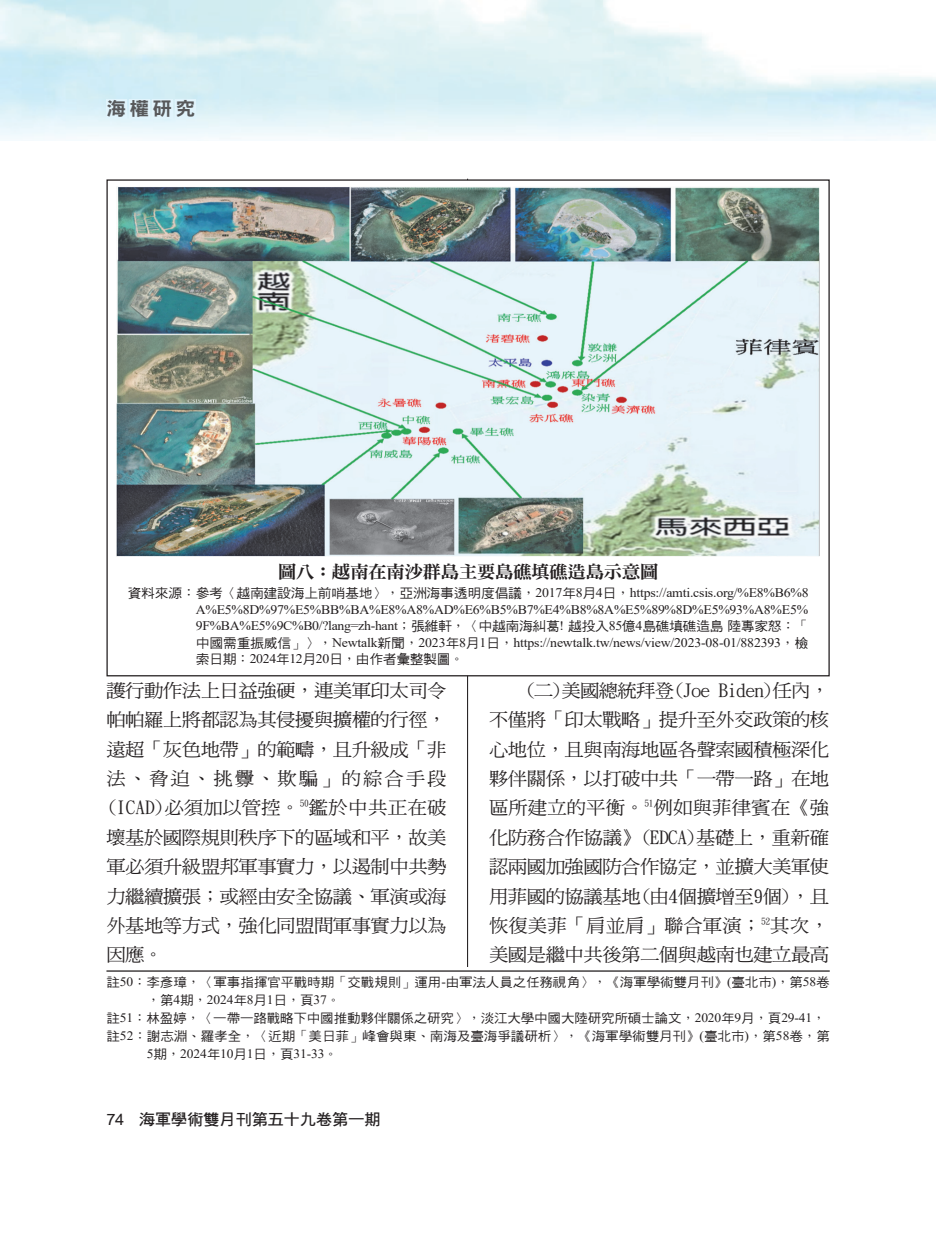
<style>
.page{position:relative;width:936px;height:1234px;background:#fff}
.page>*{position:absolute;margin:0;border:0;box-sizing:border-box;transform-origin:0 0}
.t1{font:18.6px "DFN Hei XB HK BF";color:#57585a;scale:1.05 1}
.t2{font:18.45px/29.4px "DF Ming Md HK BF";letter-spacing:-.025em;color:#231f20;text-align:justify;scale:1.05 1}
.圖說{font:17.85px "DFN Ming XB HK BF";letter-spacing:-.035em;color:#231f20;scale:1.05 1}
.t3{font:15.6px "DF Hei Bd HK BF";letter-spacing:-.025em;color:#231f20;scale:1.05 1}
.資料來源{font:13.05px/16.5px "Times New Roman";letter-spacing:-.015em;color:#231f20;text-align:justify;scale:1.05 1}
.註釋_註十一{font:12.9px/18px "DF Hei Md HK BF";letter-spacing:-.01em;color:#231f20;scale:1.05 1}
.s1{font-family:"DF Hei Md HK BF"}
.s2{font-family:"DF Kai Shu SB Estd BF"}
.s3{font-family:"Times New Roman"}
.s4{font-family:"Arial"}
</style>
<div class="page">
<hr style="left:467px;top:179px;width:1px;height:871px;background:#231f20">
<div style="left:106px;top:99px;width:20px;height:19px;background:#e1f4fc"></div>
<div style="left:153px;top:99px;width:20px;height:19px;background:#e1f4fc"></div>
<div style="left:130px;top:99px;width:20px;height:19px;background:#e1f4fc"></div>
<div style="left:176px;top:99px;width:20px;height:19px;background:#e1f4fc"></div>
<div style="left:106px;top:966px;width:723px;height:100px;background:#fff"></div>
<hr style="left:106px;top:970px;width:723px;height:1px;background:#231f20">
<div style="left:106px;top:179px;width:723px;height:497px;background:#fff;border:1px solid #231f20"></div>
<img style="left:116px;top:187px;width:703px;height:369px">
<p class="t1" style="left:106px;top:99px;width:86px">海權研究</p>
<p class="圖說" style="left:278px;top:562px;width:364px">圖八：越南在南沙群島主要島礁填礁造島示意圖</p>
<p class="資料來源" style="left:196px;top:584px;width:585px;text-indent:-68px"><span class="s1">資料來源</span><span class="s2">：</span><span class="s1">參考</span><span class="s2">〈</span><span class="s1">越南建設海上前哨基地</span><span class="s2">〉，</span><span class="s1">亞洲海事透明度倡議</span><span class="s2">，</span>2017<span class="s1">年</span>8<span class="s1">月</span>4<span class="s1">日</span><span class="s2">，</span>https://amti.csis.org/%E8%B6%8<br>A%E5%8D%97%E5%BB%BA%E8%A8%AD%E6%B5%B7%E4%B8%8A%E5%89%8D%E5%93%A8%E5% 9F%BA%E5%9C%B0/?lang=zh-hant<span class="s2">；</span><span class="s1">張維軒</span><span class="s2">，〈</span><span class="s1">中越南海糾葛</span>! <span class="s1">越投入</span>85<span class="s1">億</span>4<span class="s1">島礁填礁造島陸專家怒</span><span class="s2">：「</span><span class="s1">中國需重振威信</span><span class="s2">」〉，</span>Newtalk<span class="s1">新聞</span><span class="s2">，</span>2023<span class="s1">年</span>8<span class="s1">月</span>1<span class="s1">日</span><span class="s2">，</span>https://newtalk.tw/news/view/2023-08-01/882393<span class="s2">，</span><span class="s1">檢索日期</span><span class="s2">：</span>2024<span class="s1">年</span>12<span class="s1">月</span>20<span class="s1">日</span><span class="s2">，</span><span class="s1">由作者彙整製圖</span><span class="s2">。</span></p>
<p class="t2" style="left:106px;top:675px;width:325px">護行動作法上日益強硬，連美軍印太司令帕帕羅上將都認為其侵擾與擴權的行徑，遠超「灰色地帶」的範疇，且升級成「非法、脅迫、挑釁、欺騙」的綜合手段(ICAD)必須加以管控。<sup>50</sup>鑑於中共正在破壞基於國際規則秩序下的區域和平，故美軍必須升級盟邦軍事實力，以遏制中共勢力繼續擴張；或經由安全協議、軍演或海外基地等方式，強化同盟間軍事實力以為因應。</p>
<p class="t2" style="left:489px;top:675px;width:325px;text-indent:36px">(二)美國總統拜登(Joe Biden)任內，不僅將「印太戰略」提升至外交政策的核心地位，且與南海地區各聲索國積極深化夥伴關係，以打破中共「一帶一路」在地區所建立的平衡。<sup>51</sup>例如與菲律賓在《強化防務合作協議》(EDCA)基礎上，重新確認兩國加強國防合作協定，並擴大美軍使用菲國的協議基地(由4個擴增至9個)，且恢復美菲「肩並肩」聯合軍演；<sup>52</sup>其次，美國是繼中共後第二個與越南也建立最高</p>
<p class="註釋_註十一" style="left:147px;top:972px;width:651px;text-indent:-40px">註<span class="s3">50</span><span class="s2">：</span>李彥璋<span class="s2">，〈</span>軍事指揮官平戰時期<span class="s2">「</span>交戰規則<span class="s2">」</span>運用<span class="s3">-</span>由軍法人員之任務視角<span class="s2">〉，《</span>海軍學術雙月刊<span class="s2">》</span><span class="s3">(</span>臺北市<span class="s3">)</span><span class="s2">，</span>第<span class="s3">58</span>卷<span class="s2">，</span>第<span class="s3">4</span>期<span class="s2">，</span><span class="s3">2024</span>年<span class="s3">8</span>月<span class="s3">1</span>日<span class="s2">，</span>頁<span class="s3">37</span><span class="s2">。</span></p>
<p class="註釋_註十一" style="left:106px;top:1008px;width:686px">註<span class="s3">51</span><span class="s2">：</span>林盈婷<span class="s2">，〈</span>一帶一路戰略下中國推動夥伴關係之研究<span class="s2">〉，</span>淡江大學中國大陸研究所碩士論文<span class="s2">，</span><span class="s3">2020</span>年<span class="s3">9</span>月<span class="s2">，</span>頁<span class="s3">29-41</span><span class="s2">，</span></p>
<p class="註釋_註十一" style="left:147px;top:1026px;width:652px;text-indent:-40px">註<span class="s3">52</span><span class="s2">：</span>謝志淵<span class="s2">、</span>羅孝全<span class="s2">，〈</span>近期<span class="s2">「</span>美日菲<span class="s2">」</span>峰會與東<span class="s2">、</span>南海及臺海爭議研析<span class="s2">〉，《</span>海軍學術雙月刊<span class="s2">》</span><span class="s3">(</span>臺北市<span class="s3">)</span><span class="s2">，</span>第<span class="s3">58</span>卷<span class="s2">，</span>第<br><span class="s3">5</span>期<span class="s2">，</span><span class="s3">2024</span>年<span class="s3">10</span>月<span class="s3">1</span>日<span class="s2">，</span>頁<span class="s3">31-33</span><span class="s2">。</span></p>
<p class="t3" style="left:106px;top:1111px;width:263px"><span class="s4">74</span> 海軍學術雙月刊第五十九卷第一期</p>
</div>
